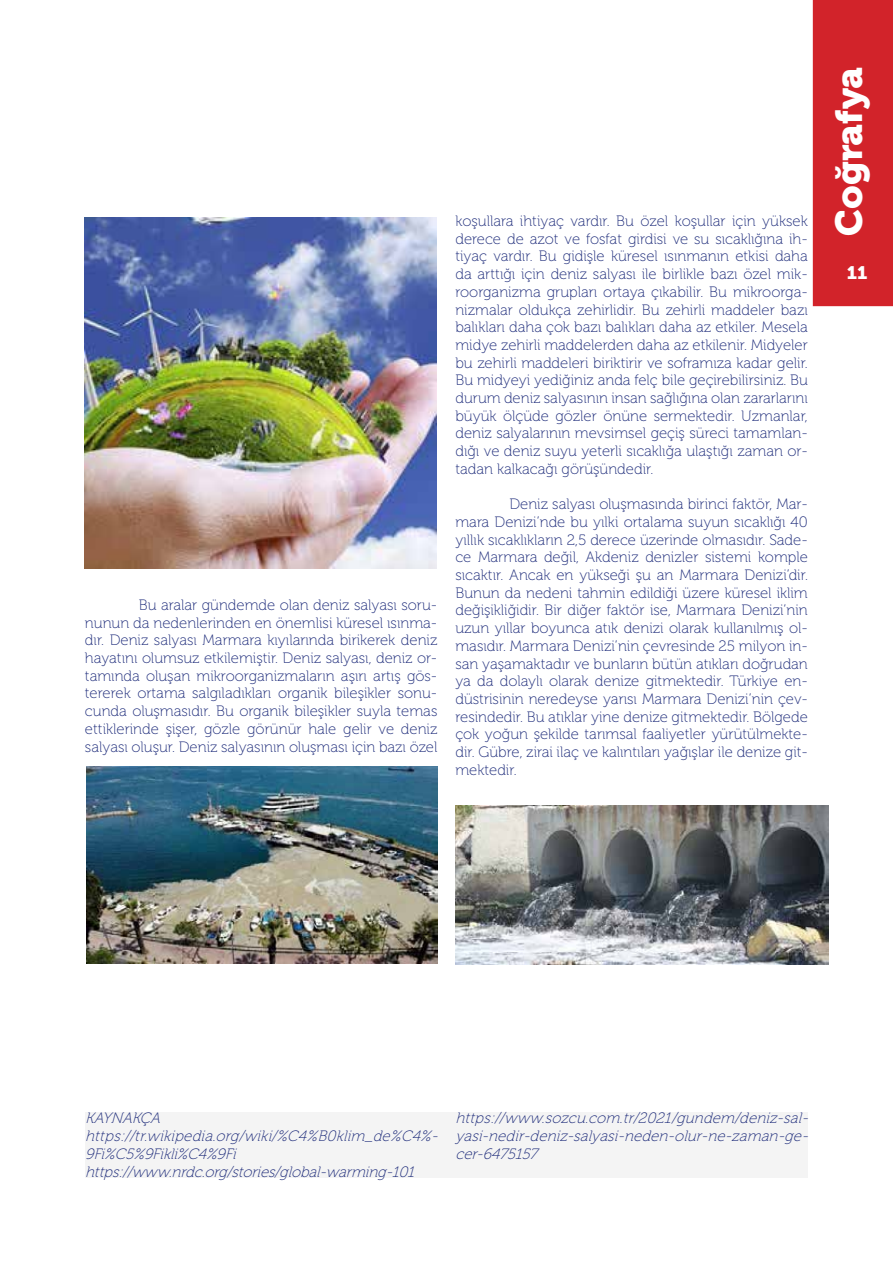
<style>
.page{position:relative;width:893px;height:1263px;background:#fff}
.page>*{position:absolute;margin:0;border:0;box-sizing:border-box;transform-origin:0 0}
.t1{font:37.5px "Museo 900";color:#fff}
.t2{font:18px "Museo 900";color:#fff}
.t3{font:15px/17.7px "Museo 100";color:#1d2b7a;text-align:justify}
.t4{font:italic 15px/17.7px "Museo 100";color:#1d2b7a}
</style>
<div class="page">
<div style="left:813px;top:0;width:80px;height:306px;background:#d2232a"></div>
<div style="left:85px;top:1112px;width:723px;height:66px;background:#f4f4f4"></div>
<img style="left:85px;top:217px;width:351px;height:351px">
<img style="left:86px;top:766px;width:351px;height:198px">
<img style="left:455px;top:805px;width:374px;height:160px">
<p class="t3" style="left:85px;top:596px;width:354px;text-indent:54px">Bu aralar gündemde olan deniz salyası soru&shy;nunun da nedenlerinden en önemlisi küresel ısınma&shy;dır. Deniz salyası Marmara kıyılarında birikerek deniz hayatını olumsuz etkilemiştir. Deniz salyası, deniz or&shy;tamında oluşan mikroorganizmaların aşırı artış gös&shy;tererek ortama salgıladıkları organik bileşikler sonu&shy;cunda oluşmasıdır. Bu organik bileşikler suyla temas ettiklerinde şişer, gözle görünür hale gelir ve deniz salyası oluşur. Deniz salyasının oluşması için bazı özel</p>
<p class="t3" style="left:455px;top:212px;width:354px">koşullara ihtiyaç vardır. Bu özel koşullar için yüksek derece de azot ve fosfat girdisi ve su sıcaklığına ih&shy;tiyaç vardır. Bu gidişle küresel ısınmanın etkisi daha da arttığı için deniz salyası ile birlikle bazı özel mik&shy;roorganizma grupları ortaya çıkabilir. Bu mikroorga&shy;nizmalar oldukça zehirlidir. Bu zehirli maddeler bazı balıkları daha çok bazı balıkları daha az etkiler. Mesela midye zehirli maddelerden daha az etkilenir. Midyeler bu zehirli maddeleri biriktirir ve soframıza kadar gelir.<br>Bu midyeyi yediğiniz anda felç bile geçirebilirsiniz. Bu durum deniz salyasının insan sağlığına olan zararlarını büyük ölçüde gözler önüne sermektedir. Uzmanlar, deniz salyalarının mevsimsel geçiş süreci tamamlan&shy;dığı ve deniz suyu yeterli sıcaklığa ulaştığı zaman or&shy;tadan kalkacağı görüşündedir.</p>
<p class="t3" style="left:455px;top:496px;width:354px;text-indent:54px">Deniz salyası oluşmasında birinci faktör, Mar&shy;mara Denizi’nde bu yılki ortalama suyun sıcaklığı 40 yıllık sıcaklıkların 2,5 derece üzerinde olmasıdır. Sade&shy;ce Marmara değil, Akdeniz denizler sistemi komple sıcaktır. Ancak en yükseği şu an Marmara Denizi’dir.<br>Bunun da nedeni tahmin edildiği üzere küresel iklim değişikliğidir. Bir diğer faktör ise, Marmara Denizi’nin uzun yıllar boyunca atık denizi olarak kullanılmış ol&shy;masıdır. Marmara Denizi’nin çevresinde 25 milyon in&shy;san yaşamaktadır ve bunların bütün atıkları doğrudan ya da dolaylı olarak denize gitmektedir. Türkiye en&shy;düstrisinin neredeyse yarısı Marmara Denizi’nin çev&shy;resindedir. Bu atıklar yine denize gitmektedir. Bölgede çok yoğun şekilde tarımsal faaliyetler yürütülmekte&shy;dir. Gübre, zirai ilaç ve kalıntıları yağışlar ile denize git&shy;mektedir.</p>
<h1 class="t1" style="left:828px;top:236px;width:171px;rotate:-90deg">Coğrafya</h1>
<p class="t2" style="left:847px;top:262px;width:22px">11</p>
<p class="t4" style="left:85px;top:1110px;width:358px">KAYNAKÇA https://tr.wikipedia.org/wiki/%C4%B0klim_de%C4%- 9Fi%C5%9Fikli%C4%9Fi https://www.nrdc.org/stories/global-warming-101</p>
<p class="t4" style="left:455px;top:1110px;width:358px;text-align:justify">https://www.sozcu.com.tr/2021/gundem/deniz-sal&shy;yasi-nedir-deniz-salyasi-neden-olur-ne-zaman-ge&shy;cer-6475157</p>
</div>
